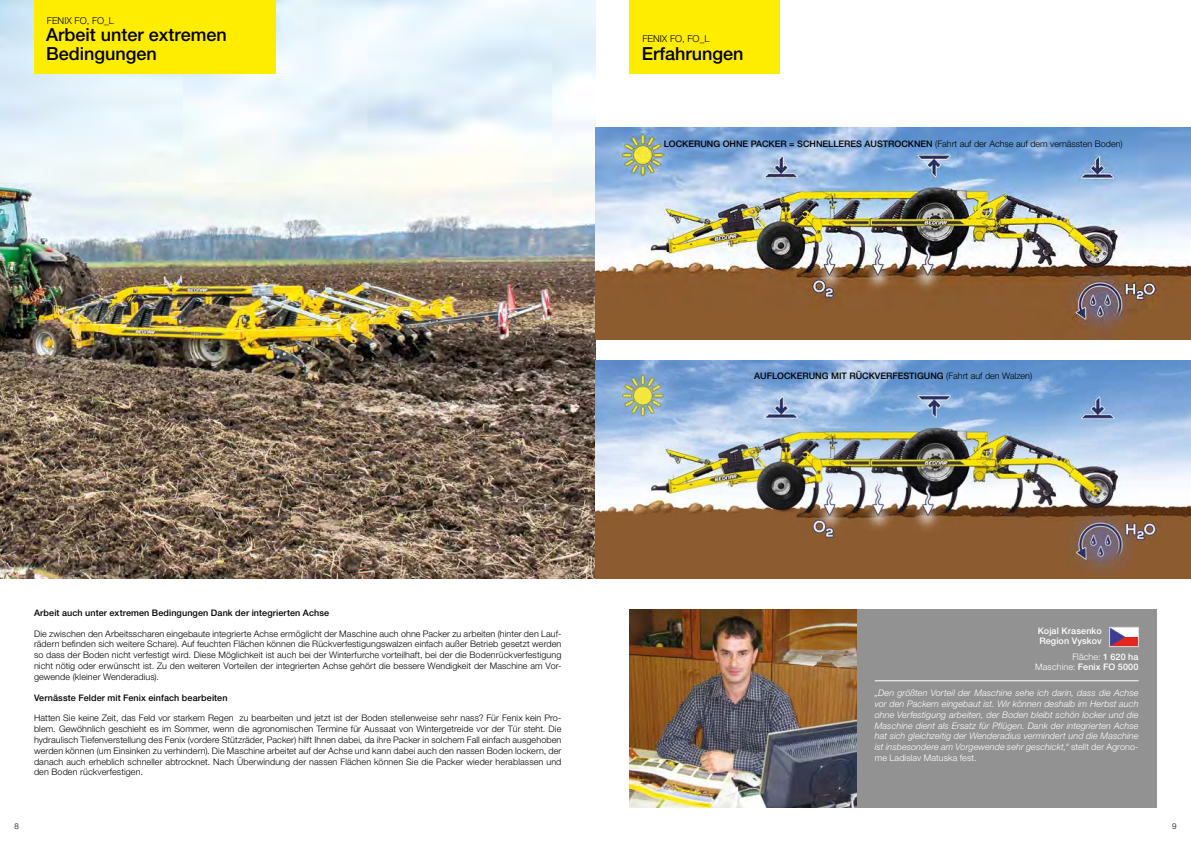
<style>
.page{position:relative;width:1191px;height:842px;background:#fff}
.page>*{position:absolute;margin:0;border:0;box-sizing:border-box;transform-origin:0 0}
.t1{font:500 18px/19px "Helvetica Neue LT Pro";color:#000}
.t2{font:300 9.5px "Helvetica Neue LT Pro";color:#000}
.t3{font:300 9px/10.8px "Helvetica Neue LT Pro";letter-spacing:.01em;color:#000;text-align:justify}
.t4{font:italic 300 9px/10.8px "Helvetica Neue LT Pro";letter-spacing:.01em;color:#fff;text-align:justify}
.t5{font:500 9px "Helvetica Neue LT Pro";letter-spacing:.005em;color:#000}
.t6{font:500 9px/10.8px "Helvetica Neue LT Pro";letter-spacing:.015em;color:#fff}
.t7{font:300 8px "Helvetica Neue LT Pro";color:#000}
.s1{font-weight:300}
.s2{font-style:normal}
</style>
<div class="page">
<img style="left:0;top:0;width:595px;height:578px">
<div style="left:856px;top:609px;width:301px;height:199px;background:#929292"></div>
<img style="left:629px;top:609px;width:227px;height:199px">
<div style="left:629px;top:0;width:151px;height:74px;background:#ffed00"></div>
<img style="left:1111px;top:629px;width:25px;height:16px">
<div style="left:1109px;top:627px;width:29px;height:20px;border:1px solid #dadada"></div>
<div style="left:34px;top:0;width:241px;height:74px;background:#ffed00"></div>
<img style="left:595px;top:128px;width:596px;height:211px">
<img style="left:595px;top:360px;width:596px;height:218px">
<hr style="left:874px;top:680px;width:264px;height:1px;background:#fff">
<p class="t2" style="left:47px;top:14px;width:69px">FENIX FO, FO_L</p>
<p class="t1" style="left:46px;top:25px;width:182px">Arbeit unter extremen<br>Bedingungen</p>
<p class="t2" style="left:642px;top:32px;width:69px">FENIX FO, FO_L</p>
<p class="t1" style="left:642px;top:44px;width:103px">Erfahrungen</p>
<p class="t5" style="left:664px;top:138px;width:460px">LOCKERUNG OHNE PACKER = SCHNELLERES AUSTROCKNEN <span class="s1">(Fahrt auf der Achse auf dem vernässten Boden)</span></p>
<p class="t5" style="left:754px;top:370px;width:280px">AUFLOCKERUNG MIT RÜCKVERFESTIGUNG <span class="s1">(Fahrt auf den Walzen)</span></p>
<p class="t5" style="left:34px;top:607px;width:297px">Arbeit auch unter extremen Bedingungen Dank der integrierten Achse</p>
<p class="t3" style="left:34px;top:628px;width:529px">Die zwischen den Arbeitsscharen eingebaute integrierte Achse ermöglicht der Maschine auch ohne Packer zu arbeiten (hinter den Lauf&shy;rädern befinden sich weitere Schare). Auf feuchten Flächen können die Rückverfestigungswalzen einfach außer Betrieb gesetzt werden so dass der Boden nicht verfestigt wird. Diese Möglichkeit ist auch bei der Winterfurche vorteilhaft, bei der die Bodenrückverfestigung nicht nötig oder erwünscht ist. Zu den weiteren Vorteilen der integrierten Achse gehört die bessere Wendigkeit der Maschine am Vor&shy;gewende (kleiner Wenderadius).</p>
<p class="t5" style="left:34px;top:692px;width:195px">Vernässte Felder mit Fenix einfach bearbeiten</p>
<p class="t3" style="left:34px;top:712px;width:529px">Hatten Sie keine Zeit, das Feld vor starkem Regen zu bearbeiten und jetzt ist der Boden stellenweise sehr nass? Für Fenix kein Pro&shy;blem. Gewöhnlich geschieht es im Sommer, wenn die agronomischen Termine für Aussaat von Wintergetreide vor der Tür steht. Die hydraulisch Tiefenverstellung des Fenix (vordere Stützräder, Packer) hilft Ihnen dabei, da ihre Packer in solchem Fall einfach ausgehoben werden können (um Einsinken zu verhindern). Die Maschine arbeitet auf der Achse und kann dabei auch den nassen Boden lockern, der danach auch erheblich schneller abtrocknet. Nach Überwindung der nassen Flächen können Sie die Packer wieder herablassen und den Boden rückverfestigen.</p>
<p class="t6" style="left:1038px;top:625px;width:65px">Kojal Krasenko<br>Region Vyskov</p>
<p class="t6" style="left:1035px;top:651px;width:105px;text-align:right"><span class="s1">Fläche:</span> 1 620 ha<br><span class="s1">Maschine:</span> Fenix FO 5000</p>
<p class="t4" style="left:874px;top:687px;width:265px">„Den größten Vorteil der Maschine sehe ich darin, dass die Achse vor den Packern eingebaut ist. Wir können deshalb im Herbst auch ohne Verfestigung arbeiten, der Boden bleibt schön locker und die Maschine dient als Ersatz für Pflügen. Dank der integrierten Achse hat sich gleichzeitig der Wenderadius vermindert und die Maschine ist insbesondere am Vorgewende sehr geschickt,“ <span class="s2">stellt der Agrono&shy;me Ladislav Matuska fest.</span></p>
<p class="t7" style="left:14px;top:821px;width:6px">8</p>
<p class="t7" style="left:1172px;top:821px;width:6px">9</p>
</div>
